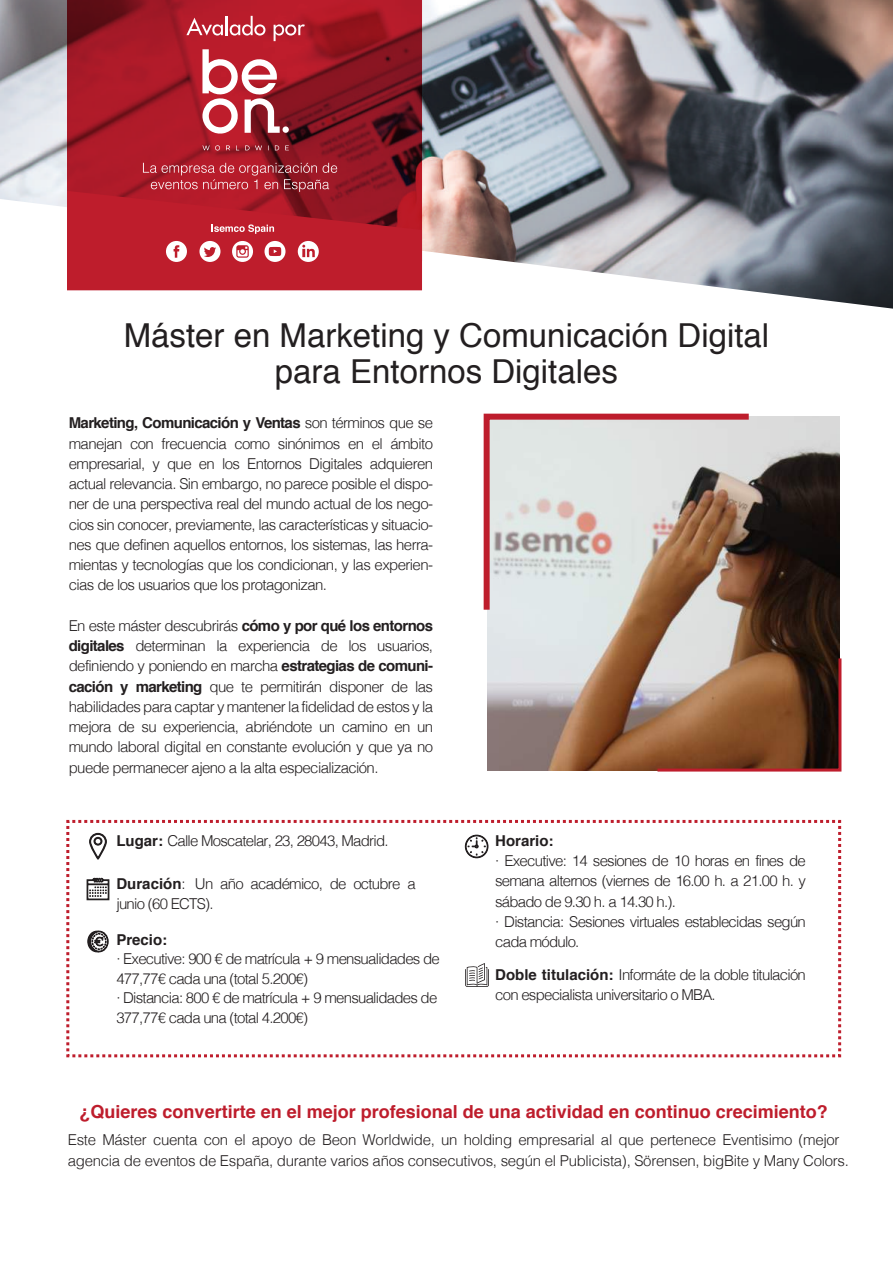
<style>
.page{position:relative;width:893px;height:1263px;background:#fff}
.page>*{position:absolute;margin:0;border:0;box-sizing:border-box;transform-origin:0 0}
.t1{font:33px/36px "Helvetica";color:#231f20;text-align:center}
.t2{font:700 18px "Helvetica";color:#be1d2c}
.t3{font:300 15px/20.2px "Helvetica";letter-spacing:-.05em;color:#231f20}
.t4{font:300 15px/20.2px "Helvetica";letter-spacing:-.02em;color:#231f20}
.t5{font:700 15px "Helvetica";color:#231f20}
.s1{font-weight:700}
</style>
<div class="page">
<img style="left:0;top:0;width:893px;height:309px">
<svg style="left:67px;top:0;width:355px;height:163px"></svg>
<img style="left:488px;top:417px;width:352px;height:353px">
<svg style="left:483px;top:413px;width:272px;height:203px"></svg>
<svg style="left:654px;top:655px;width:188px;height:117px"></svg>
<svg style="left:66px;top:819px;width:776px;height:239px"></svg>
<svg style="left:186px;top:16px;width:79px;height:20px"></svg>
<svg style="left:274px;top:24px;width:31px;height:17px"></svg>
<svg style="left:202px;top:145px;width:18px;height:6px"></svg>
<svg style="left:202px;top:49px;width:78px;height:86px"></svg>
<div style="left:283px;top:126px;width:6px;height:7px;background:#fff;border-radius:50%"></div>
<svg style="left:226px;top:145px;width:4px;height:5px"></svg>
<svg style="left:245px;top:145px;width:17px;height:5px"></svg>
<svg style="left:275px;top:145px;width:4px;height:5px"></svg>
<svg style="left:285px;top:145px;width:4px;height:5px"></svg>
<svg style="left:236px;top:145px;width:3px;height:5px"></svg>
<svg style="left:67px;top:163px;width:355px;height:127px"></svg>
<h1 class="t1" style="left:124px;top:319px;width:647px">Máster en Marketing y Comunicación Digital para Entornos Digitales</h1>
<p class="t3" style="left:69px;top:412px;width:366px;text-align:justify"><span class="s1">Marketing, Comunicación y Ventas</span> son términos que se manejan con frecuencia como sinónimos en el ámbito empresarial, y que en los Entornos Digitales adquieren actual relevancia. Sin embargo, no parece posible el dispo&shy;ner de una perspectiva real del mundo actual de los nego&shy;cios sin conocer, previamente, las características y situacio&shy;nes que definen aquellos entornos, los sistemas, las herra&shy;mientas y tecnologías que los condicionan, y las experien&shy;cias de los usuarios que los protagonizan.</p>
<p class="t3" style="left:69px;top:614px;width:366px;text-align:justify">En este máster descubrirás <span class="s1">cómo y por qué los entornos digitales</span> determinan la experiencia de los usuarios, definiendo y poniendo en marcha <span class="s1">estrategias de comuni&shy;cación y marketing</span> que te permitirán disponer de las habilidades para captar y mantener la fidelidad de estos y la mejora de su experiencia, abriéndote un camino en un mundo laboral digital en constante evolución y que ya no puede permanecer ajeno a la alta especialización.</p>
<p class="t3" style="left:116px;top:829px;width:274px"><span class="s1">Lugar:</span> Calle Moscatelar, 23, 28043, Madrid.</p>
<p class="t3" style="left:116px;top:872px;width:301px"><span class="s1">Duración</span>: Un año académico, de octubre a junio (60 ECTS).</p>
<p class="t5" style="left:116px;top:927px;width:52px">Precio:</p>
<p class="t3" style="left:116px;top:948px;width:325px;line-height:19.5px">· Executive: 900 € de matrícula + 9 mensualidades de 477,77€ cada una (total 5.200€)<br>· Distancia: 800 € de matrícula + 9 mensualidades de 377,77€ cada una (total 4.200€)</p>
<p class="t5" style="left:495px;top:828px;width:60px">Horario:</p>
<p class="t3" style="left:495px;top:850px;width:312px">· Executive: 14 sesiones de 10 horas en fines de semana alternos (viernes de 16.00 h. a 21.00 h. y sábado de 9.30 h. a 14.30 h.).<br>· Distancia: Sesiones virtuales establecidas según cada módulo.</p>
<p class="t3" style="left:495px;top:963px;width:312px"><span class="s1">Doble titulación:</span> Informáte de la doble titulación con especialista universitario o MBA.</p>
<p class="t2" style="left:80px;top:1097px;width:750px">¿Quieres convertirte en el mejor profesional de una actividad en continuo crecimiento?</p>
<p class="t4" style="left:68px;top:1129px;width:783px">Este Máster cuenta con el apoyo de Beon Worldwide, un holding empresarial al que pertenece Eventisimo (mejor agencia de eventos de España, durante varios años consecutivos, según el Publicista), Sörensen, bigBite y Many Colors.</p>
</div>
